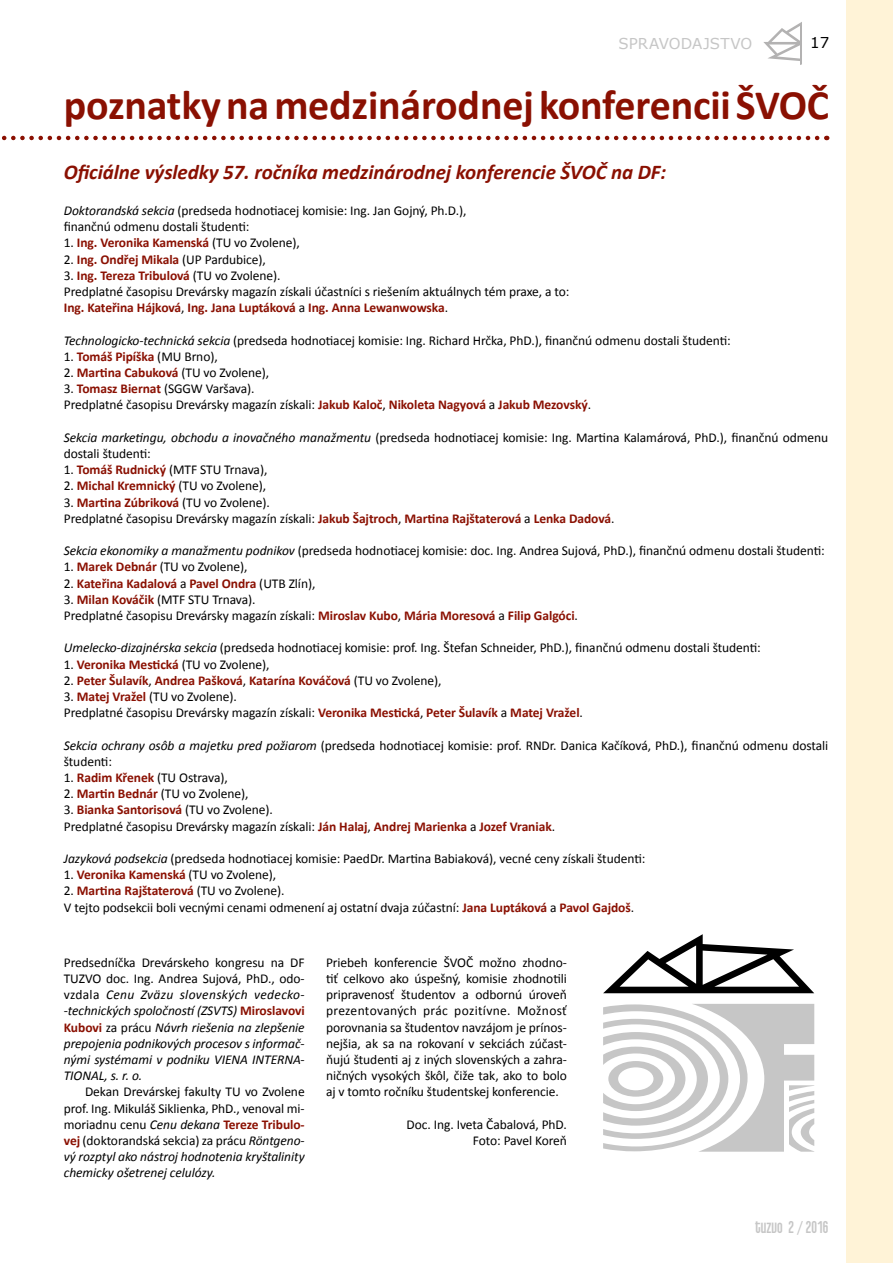
<style>
.page{position:relative;width:893px;height:1263px;background:#fff}
.page>*{position:absolute;margin:0;border:0;box-sizing:border-box;transform-origin:0 0}
.t1{font:700 42px "Calibri";letter-spacing:-.005em;color:#8a1002}
.t2{font:italic 700 21px "Calibri";letter-spacing:-.005em;color:#8a1002}
.t3{font:18px "Qhytsdakx";color:#c6c6c6}
.t4{font:15px "Verdana";color:#c6c6c6}
.t5{font:15px "Verdana";color:#000}
.t6{font:13.5px/16.2px "Calibri";letter-spacing:-.005em;color:#000}
.t7{font:italic 13.5px/16.2px "Calibri";letter-spacing:-.005em;color:#000;text-align:justify}
.t8{font:700 13.5px "Calibri";letter-spacing:-.005em;color:#8a1002}
.s1{font-style:italic}
.s2{font-weight:400;color:#000}
.s3{font-weight:700;color:#8a1002}
.s4{font-style:normal}
.s5{font-weight:700;font-style:normal;color:#8a1002}
</style>
<div class="page">
<svg style="left:763px;top:22px;width:39px;height:43px"></svg>
<div style="left:846px;top:0;width:47px;height:1263px;background:#fff3d7"></div>
<svg style="left:2px;top:136px;width:825px;height:4px"></svg>
<svg style="left:603px;top:934px;width:211px;height:59px"></svg>
<svg style="left:603px;top:1004px;width:211px;height:148px"></svg>
<p class="t5" style="left:810px;top:32px;width:21px">17</p>
<p class="t4" style="left:619px;top:33px;width:135px">SPRAVODAJSTVO</p>
<h1 class="t1" style="left:64px;top:78px;width:740px">poznatky na medzinárodnej konferencii ŠVOČ</h1>
<h2 class="t2" style="left:64px;top:158px;width:604px">Oficiálne výsledky 57. ročníka medzinárodnej konferencie ŠVOČ na DF:</h2>
<p class="t6" style="left:64px;top:202px;width:404px"><span class="s1">Doktorandská sekcia</span> (predseda hodnotiacej komisie: Ing. Jan Gojný, Ph.D.), finančnú odmenu dostali študenti:</p>
<p class="t8" style="left:64px;top:234px;width:238px"><span class="s2">1.</span> Ing. Veronika Kamenská <span class="s2">(TU vo Zvolene),</span></p>
<p class="t6" style="left:64px;top:251px;width:204px">2. <span class="s3">Ing. Ondřej Mikala</span> (UP Pardubice),</p>
<p class="t6" style="left:64px;top:267px;width:507px">3. <span class="s3">Ing. Tereza Tribulová</span> (TU vo Zvolene).<br>Predplatné časopisu Drevársky magazín získali účastníci s riešením aktuálnych tém praxe, a to:<br><span class="s3">Ing. Kateřina Hájková</span>, <span class="s3">Ing. Jana Luptáková</span> a <span class="s3">Ing. Anna Lewanwowska</span>.</p>
<p class="t6" style="left:64px;top:332px;width:668px"><span class="s1">Technologicko-technická sekcia</span> (predseda hodnotiacej komisie: Ing. Richard Hrčka, PhD.), finančnú odmenu dostali študenti:</p>
<p class="t8" style="left:64px;top:348px;width:155px"><span class="s2">1.</span> Tomáš Pipíška <span class="s2">(MU Brno),</span></p>
<p class="t6" style="left:64px;top:364px;width:207px">2. <span class="s3">Martina Cabuková</span> (TU vo Zvolene),</p>
<p class="t6" style="left:64px;top:381px;width:529px">3. <span class="s3">Tomasz Biernat</span> (SGGW Varšava).<br>Predplatné časopisu Drevársky magazín získali: <span class="s3">Jakub Kaloč</span>, <span class="s3">Nikoleta Nagyová</span> a <span class="s3">Jakub Mezovský</span>.</p>
<p class="t6" style="left:64px;top:429px;width:766px"><span class="s1">Sekcia marketingu, obchodu a inovačného manažmentu</span> (predseda hodnotiacej komisie: Ing. Martina Kalamárová, PhD.), finančnú odmenu dostali študenti:</p>
<p class="t6" style="left:64px;top:462px;width:205px">1. <span class="s3">Tomáš Rudnický</span> (MTF STU Trnava),</p>
<p class="t6" style="left:64px;top:478px;width:204px">2. <span class="s3">Michal Kremnický</span> (TU vo Zvolene),</p>
<p class="t6" style="left:64px;top:494px;width:552px">3. <span class="s3">Martina Zúbriková</span> (TU vo Zvolene).<br>Predplatné časopisu Drevársky magazín získali: <span class="s3">Jakub Šajtroch</span>, <span class="s3">Martina Rajštaterová</span> a <span class="s3">Lenka Dadová</span>.</p>
<p class="t6" style="left:64px;top:543px;width:762px"><span class="s1">Sekcia ekonomiky a manažmentu podnikov</span> (predseda hodnotiacej komisie: doc. Ing. Andrea Sujová, PhD.), finančnú odmenu dostali študenti:</p>
<p class="t6" style="left:64px;top:559px;width:185px">1. <span class="s3">Marek Debnár</span> (TU vo Zvolene),</p>
<p class="t8" style="left:64px;top:574px;width:253px"><span class="s2">2.</span> Kateřina Kadalová <span class="s2">a</span> Pavel Ondra <span class="s2">(UTB Zlín),</span></p>
<p class="t6" style="left:64px;top:591px;width:516px">3. <span class="s3">Milan Kováčik</span> (MTF STU Trnava).<br>Predplatné časopisu Drevársky magazín získali: <span class="s3">Miroslav Kubo</span>, <span class="s3">Mária Moresová</span> a <span class="s3">Filip Galgóci</span>.</p>
<p class="t6" style="left:64px;top:640px;width:699px"><span class="s1">Umelecko-dizajnérska sekcia</span> (predseda hodnotiacej komisie: prof. Ing. Štefan Schneider, PhD.), finančnú odmenu dostali študenti:</p>
<p class="t6" style="left:64px;top:656px;width:207px">1. <span class="s3">Veronika Mestická</span> (TU vo Zvolene),</p>
<p class="t8" style="left:64px;top:672px;width:379px"><span class="s2">2.</span> Peter Šulavík<span class="s2">,</span> Andrea Pašková<span class="s2">,</span> Katarína Kováčová <span class="s2">(TU vo Zvolene),</span></p>
<p class="t6" style="left:64px;top:688px;width:521px">3. <span class="s3">Matej Vražel</span> (TU vo Zvolene).<br>Predplatné časopisu Drevársky magazín získali: <span class="s3">Veronika Mestická</span>, <span class="s3">Peter Šulavík</span> a <span class="s3">Matej Vražel</span>.</p>
<p class="t6" style="left:64px;top:737px;width:766px"><span class="s1">Sekcia ochrany osôb a majetku pred požiarom</span> (predseda hodnotiacej komisie: prof. RNDr. Danica Kačíková, PhD.), finančnú odmenu dostali študenti:</p>
<p class="t6" style="left:64px;top:769px;width:165px">1. <span class="s3">Radim Křenek</span> (TU Ostrava),</p>
<p class="t6" style="left:64px;top:786px;width:186px">2. <span class="s3">Martin Bednár</span> (TU vo Zvolene),</p>
<p class="t6" style="left:64px;top:802px;width:493px">3. <span class="s3">Bianka Santorisová</span> (TU vo Zvolene).<br>Predplatné časopisu Drevársky magazín získali: <span class="s3">Ján Halaj</span>, <span class="s3">Andrej Marienka</span> a <span class="s3">Jozef Vraniak</span>.</p>
<p class="t6" style="left:64px;top:850px;width:583px"><span class="s1">Jazyková podsekcia</span> (predseda hodnotiacej komisie: PaedDr. Martina Babiaková), vecné ceny získali študenti:</p>
<p class="t6" style="left:64px;top:867px;width:214px">1. <span class="s3">Veronika Kamenská</span> (TU vo Zvolene),</p>
<p class="t6" style="left:64px;top:883px;width:572px">2. <span class="s3">Martina Rajštaterová</span> (TU vo Zvolene).<br>V tejto podsekcii boli vecnými cenami odmenení aj ostatní dvaja zúčastní: <span class="s3">Jana Luptáková</span> a <span class="s3">Pavol Gajdoš</span>.</p>
<p class="t7" style="left:64px;top:954px;width:242px"><span class="s4">Predsedníčka Drevárskeho kongresu na DF TUZVO doc. Ing. Andrea Sujová, PhD., odo&shy;vzdala</span> Cenu Zväzu slovenských vedecko--technických spoločností (ZSVTS) <span class="s5">Miroslavovi Kubovi</span> <span class="s4">za prácu</span> Návrh riešenia na zlepšenie prepojenia podnikových procesov s informač&shy;nými systémami v podniku VIENA INTERNA-TIONAL, s. r. o.</p>
<p class="t6" style="left:64px;top:1084px;width:242px;text-align:justify;text-indent:21px">Dekan Drevárskej fakulty TU vo Zvolene prof. Ing. Mikuláš Siklienka, PhD., venoval mi&shy;moriadnu cenu <span class="s1">Cenu dekana</span> <span class="s3">Tereze Tribulo&shy;vej</span> (doktorandská sekcia) za prácu <span class="s1">Röntgeno&shy;vý rozptyl ako nástroj hodnotenia kryštalinity chemicky ošetrenej celulózy.</span></p>
<p class="t6" style="left:326px;top:954px;width:242px;text-align:justify">Priebeh konferencie ŠVOČ možno zhodno&shy;tiť celkovo ako úspešný, komisie zhodnotili pripravenosť študentov a odbornú úroveň prezentovaných prác pozitívne. Možnosť porovnania sa študentov navzájom je prínos&shy;nejšia, ak sa na rokovaní v sekciách zúčast&shy;ňujú študenti aj z iných slovenských a zahra&shy;ničných vysokých škôl, čiže tak, ako to bolo aj v tomto ročníku študentskej konferencie.</p>
<p class="t6" style="left:407px;top:1116px;width:162px;text-align:right">Doc. Ing. Iveta Čabalová, PhD.<br>Foto: Pavel Koreň</p>
<h3 class="t3" style="left:755px;top:1221px;width:75px">tuzvo 2 / 2016</h3>
</div>
